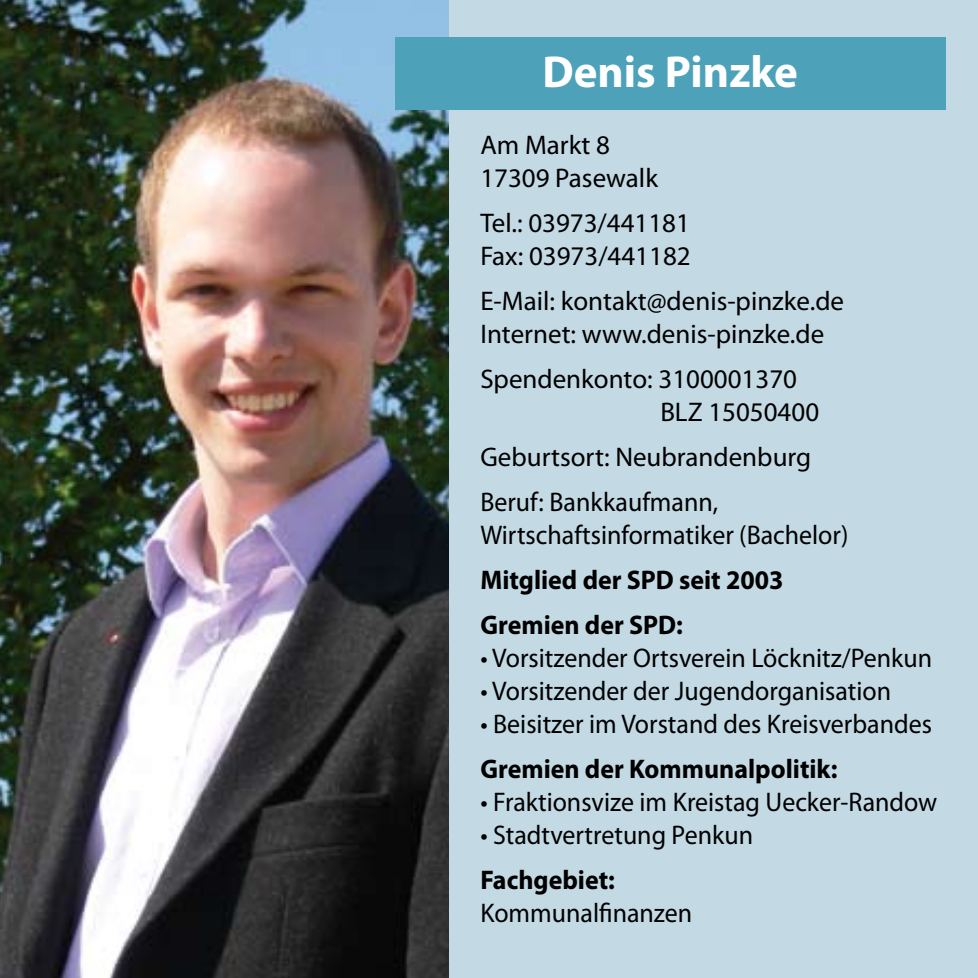
<style>
.page{position:relative;width:978px;height:978px;background:#c3d9e3}
.page>*{position:absolute;margin:0;border:0;box-sizing:border-box;transform-origin:0 0}
.t1{font:700 45px "Myriad Pro";color:#fff}
.t2{font:27px "Myriad Pro";color:#000;scale:.96 1}
.t3{font:27px/33px "Myriad Pro";color:#000}
.t4{font:700 27px/45px "Myriad Pro";color:#000;scale:.96 1}
</style>
<div class="page">
<img style="left:0;top:0;width:448px;height:978px">
<div style="left:395px;top:38px;width:551px;height:72px;background:#4da2ba"></div>
<h1 class="t1" style="left:542px;top:42px;width:257px">Denis Pinzke</h1>
<p class="t3" style="left:480px;top:128px;width:179px">Am Markt 8<br>17309 Pasewalk</p>
<p class="t3" style="left:480px;top:206px;width:212px">Tel.: 03973/441181<br>Fax: 03973/441182</p>
<p class="t3" style="left:480px;top:284px;width:365px">E-Mail: kontakt@denis-pinzke.de<br>Internet: www.denis-pinzke.de</p>
<p class="t3" style="left:660px;top:362px;width:160px;text-indent:-180px">Spendenkonto: 3100001370<br>BLZ 15050400</p>
<p class="t3" style="left:480px;top:434px;width:332px;line-height:45px">Geburtsort: Neubrandenburg<br>Beruf: Bankkaufmann,</p>
<p class="t2" style="left:480px;top:518px;width:385px">Wirtschaftsinformatiker (Bachelor)</p>
<p class="t4" style="left:480px;top:556px;width:317px">Mitglied der SPD seit 2003<br>Gremien der SPD:</p>
<p class="t2" style="left:480px;top:641px;width:472px">• Vorsitzender Ortsverein Löcknitz/Penkun</p>
<p class="t2" style="left:480px;top:674px;width:429px">• Vorsitzender der Jugendorganisation</p>
<p class="t2" style="left:480px;top:707px;width:472px">• Beisitzer im Vorstand des Kreisverbandes</p>
<p class="t4" style="left:480px;top:745px;width:374px">Gremien der Kommunalpolitik:</p>
<p class="t2" style="left:480px;top:785px;width:478px">• Fraktionsvize im Kreistag Uecker-Randow</p>
<p class="t2" style="left:480px;top:818px;width:286px">• Stadtvertretung Penkun</p>
<p class="t4" style="left:480px;top:856px;width:142px">Fachgebiet:</p>
<p class="t2" style="left:480px;top:896px;width:222px">Kommunalfinanzen</p>
</div>
